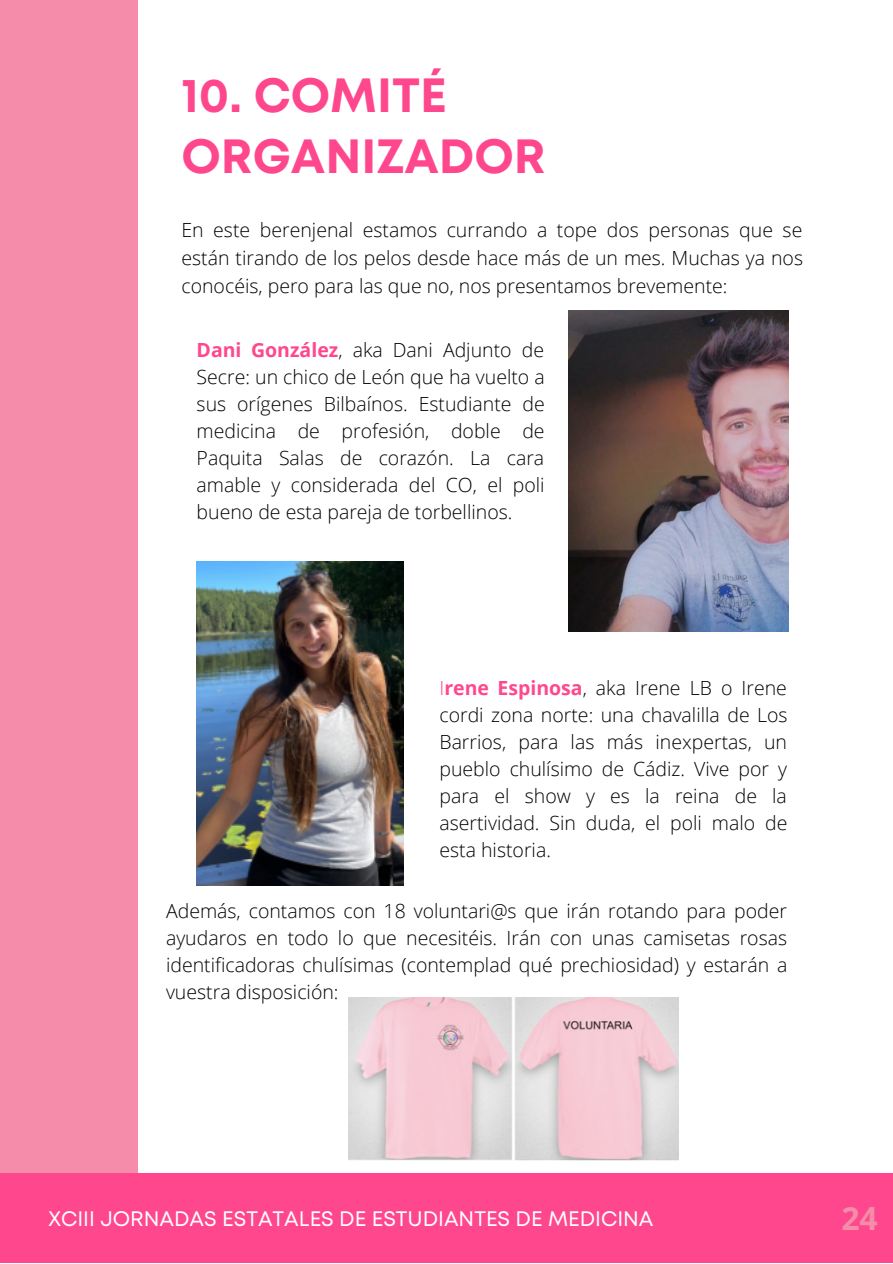
<style>
.page{position:relative;width:893px;height:1264px;background:#fff}
.page>*{position:absolute;margin:0;border:0;box-sizing:border-box;transform-origin:0 0}
.t1{font:700 48px/61.8px "Mont";color:#ff478d}
.t2{font:700 31.95px "Open Sans";color:#f48caa}
.t3{font:21px "Mont";color:#fff}
.t4{font:300 19.5px/27px "Open Sans";color:#000;text-align:justify}
.s1{font-weight:700;color:#ff478d}
.s2{color:#ff478d}
</style>
<div class="page">
<div style="left:0;top:0;width:137px;height:1262px;background:#f48caa"></div>
<div style="left:0;top:1173px;width:892px;height:89px;background:#ff478d"></div>
<img style="left:568px;top:311px;width:220px;height:320px">
<img style="left:196px;top:561px;width:207px;height:324px">
<img style="left:349px;top:997px;width:329px;height:163px">
<h1 class="t1" style="left:181px;top:67px;width:365px">10. COMITÉ<br>ORGANIZADOR</h1>
<p class="t4" style="left:181px;top:215px;width:623px;line-height:28px">En este berenjenal estamos currando a tope dos personas que se están tirando de los pelos desde hace más de un mes. Muchas ya nos conocéis, pero para las que no, nos presentamos brevemente:</p>
<p class="t4" style="left:196px;top:336px;width:350px"><span class="s1">Dani González</span>, aka Dani Adjunto de Secre: un chico de León que ha vuelto a sus orígenes Bilbaínos. Estudiante de medicina de profesión, doble de Paquita Salas de corazón. La cara amable y considerada del CO, el poli bueno de esta pareja de torbellinos.</p>
<p class="t4" style="left:439px;top:673px;width:350px"><span class="s2">I</span><span class="s1">rene Espinosa</span>, aka Irene LB o Irene cordi zona norte: una chavalilla de Los Barrios, para las más inexpertas, un pueblo chulísimo de Cádiz. Vive por y para el show y es la reina de la asertividad. Sin duda, el poli malo de esta historia.</p>
<p class="t4" style="left:166px;top:896px;width:622px">Además, contamos con 18 voluntari@s que irán rotando para poder ayudaros en todo lo que necesitéis. Irán con unas camisetas rosas identificadoras chulísimas (contemplad qué prechiosidad) y estarán a vuestra disposición:</p>
<p class="t3" style="left:48px;top:1210px;width:606px">XCIII JORNADAS ESTATALES DE ESTUDIANTES DE MEDICINA</p>
<h2 class="t2" style="left:841px;top:1195px;width:38px">24</h2>
</div>
